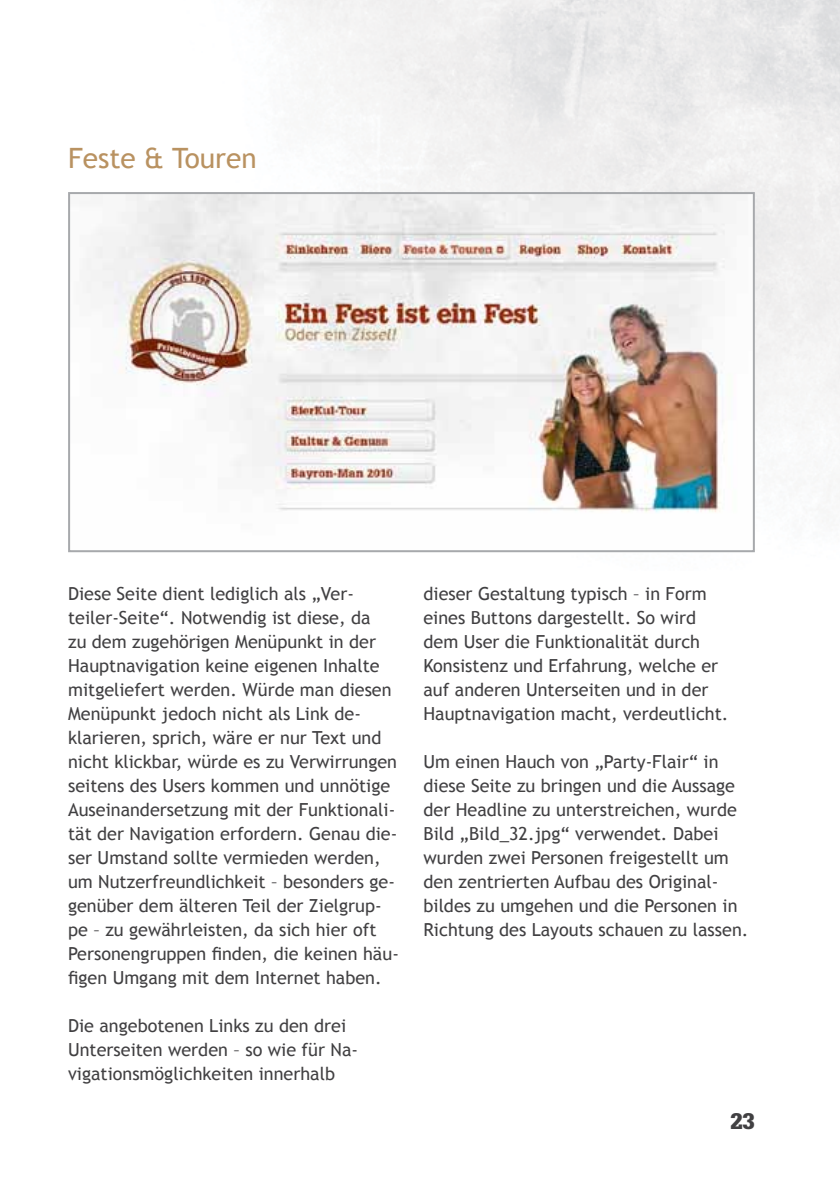
<style>
.page{position:relative;width:840px;height:1191px;background:#fff}
.page>*{position:absolute;margin:0;border:0;box-sizing:border-box;transform-origin:0 0}
.t1{font:28px "Trebuchet MS";color:#b99261}
.t2{font:900 22px "Glypha LT Std";color:#414042}
.t3{font:18px/24px "Trebuchet MS";color:#414042}
</style>
<div class="page">
<img style="left:86px;top:195px;width:665px;height:335px">
<div style="left:68px;top:192px;width:686px;height:360px;border:2px solid #a7a9ac"></div>
<h1 class="t1" style="left:68px;top:142px;width:190px">Feste &amp; Touren</h1>
<p class="t3" style="left:68px;top:582px;width:332px">Diese Seite dient lediglich als „Ver&shy;teiler-Seite“. Notwendig ist diese, da<br>zu dem zugehörigen Menüpunkt in der Hauptnavigation keine eigenen Inhalte mitgeliefert werden. Würde man diesen Menüpunkt jedoch nicht als Link de&shy;klarieren, sprich, wäre er nur Text und nicht klickbar, würde es zu Verwirrungen seitens des Users kommen und unnötige Auseinandersetzung mit der Funktionali&shy;tät der Navigation erfordern. Genau die&shy;ser Umstand sollte vermieden werden, um Nutzerfreundlichkeit – besonders ge&shy;genüber dem älteren Teil der Zielgrup&shy;pe – zu gewährleisten, da sich hier oft Personengruppen finden, die keinen häu&shy;figen Umgang mit dem Internet haben.</p>
<p class="t3" style="left:68px;top:1014px;width:291px">Die angebotenen Links zu den drei<br>Unterseiten werden – so wie für Na&shy;vigationsmöglichkeiten innerhalb</p>
<p class="t3" style="left:423px;top:582px;width:306px">dieser Gestaltung typisch – in Form eines Buttons dargestellt. So wird dem User die Funktionalität durch Konsistenz und Erfahrung, welche er auf anderen Unterseiten und in der Hauptnavigation macht, verdeutlicht.</p>
<p class="t3" style="left:423px;top:750px;width:326px">Um einen Hauch von „Party-Flair“ in diese Seite zu bringen und die Aussage der Headline zu unterstreichen, wurde Bild „Bild_32.jpg“ verwendet. Dabei wurden zwei Personen freigestellt um den zentrierten Aufbau des Original&shy;bildes zu umgehen und die Personen in Richtung des Layouts schauen zu lassen.</p>
<p class="t2" style="left:730px;top:1107px;width:26px">23</p>
</div>
